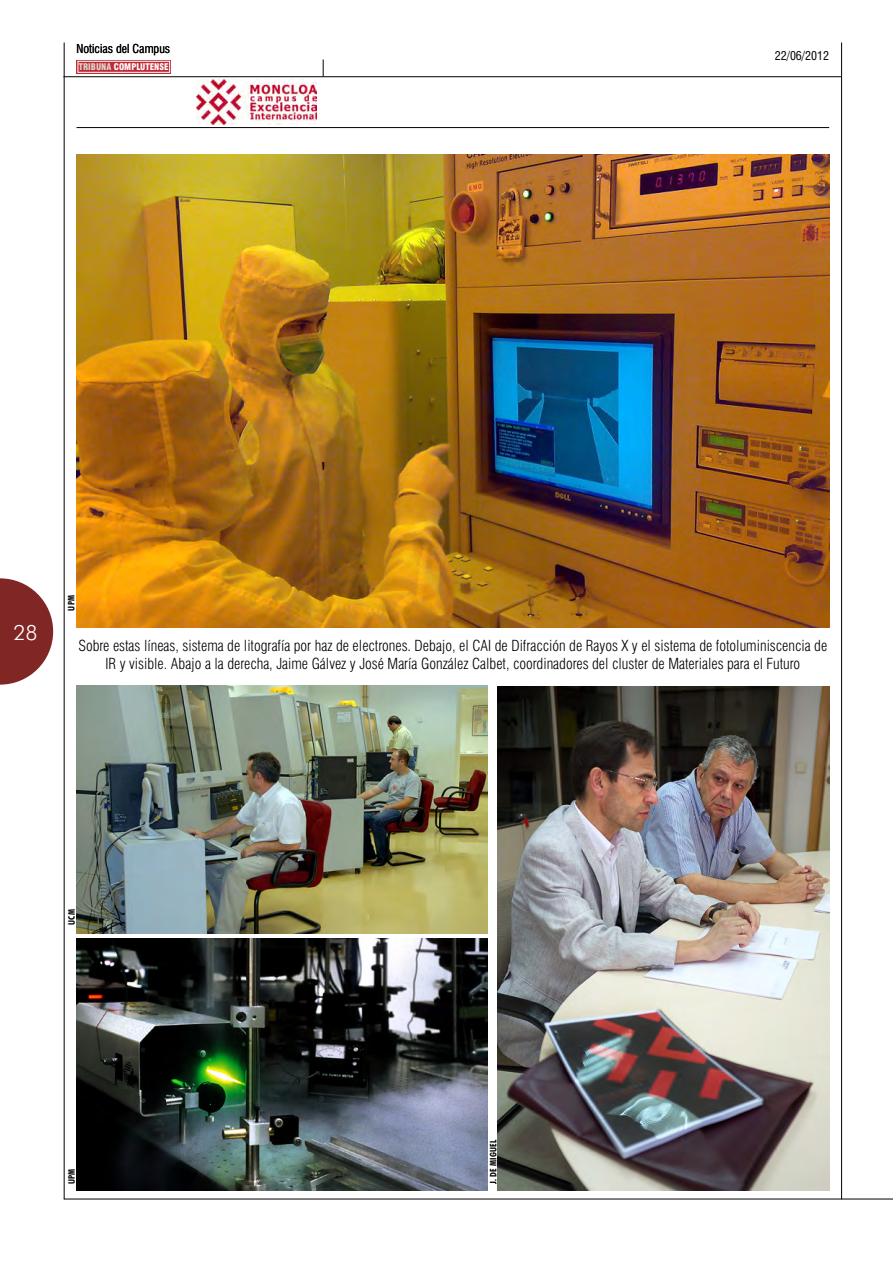
<style>
.page{position:relative;width:893px;height:1263px;background:#fff}
.page>*{position:absolute;margin:0;border:0;box-sizing:border-box;transform-origin:0 0}
.t1{font:300 21px "Futura BT";color:#fff}
.PieFoto{font:300 condensed 15px/18px "Swiss 721 BT";color:#000;text-align:center}
.t2{font:condensed 12px "Swiss 721 BT";color:#000}
.FirmaFotografía{font:700 condensed 9px "Futura BT";letter-spacing:.025em;color:#000}
.t3{font:900 condensed 9px "Swiss 721 BT";color:#fff}
.s1{color:#dad8cd}
</style>
<div class="page">
<hr style="left:64px;top:1199px;width:829px;height:1px;background:#000">
<hr style="left:64px;top:43px;width:1px;height:1156px;background:#000">
<hr style="left:77px;top:127px;width:752px;height:1px;background:#000">
<hr style="left:841px;top:43px;width:1px;height:1156px;background:#000">
<div style="left:77px;top:60px;width:94px;height:13px;background:#bf2b35"></div>
<div style="left:78px;top:61px;width:92px;height:11px;border:1px solid #fff"></div>
<hr style="left:63px;top:76px;width:779px;height:1px;background:#000">
<svg style="left:323px;top:60px;width:1px;height:17px"></svg>
<img style="left:76px;top:686px;width:412px;height:247px">
<img style="left:76px;top:938px;width:412px;height:252px">
<svg style="left:0;top:578px;width:53px;height:107px"></svg>
<img style="left:196px;top:79px;width:120px;height:45px">
<img style="left:497px;top:687px;width:332px;height:504px">
<img style="left:76px;top:154px;width:753px;height:473px">
<p class="t2" style="left:77px;top:42px;width:95px">Noticias del Campus</p>
<p class="t3" style="left:79px;top:62px;width:91px"><span class="s1">TRIBUNA</span> COMPLUTENSE</p>
<p class="t2" style="left:775px;top:48px;width:56px">22/06/2012</p>
<p class="t1" style="left:13px;top:619px;width:26px">28</p>
<p class="FirmaFotografía" style="left:66px;top:610px;width:17px;rotate:-90deg">UPM</p>
<p class="PieFoto" style="left:78px;top:637px;width:750px">Sobre estas líneas, sistema de litografía por haz de electrones. Debajo, el CAI de Difracción de Rayos X y el sistema de fotoluminiscencia de<br>IR y visible. Abajo a la derecha, Jaime Gálvez y José María González Calbet, coordinadores del cluster de Materiales para el Futuro</p>
<p class="FirmaFotografía" style="left:66px;top:925px;width:17px;rotate:-90deg">UCM</p>
<p class="FirmaFotografía" style="left:66px;top:1184px;width:17px;rotate:-90deg">UPM</p>
<p class="FirmaFotografía" style="left:488px;top:1184px;width:45px;rotate:-90deg">J. DE MIGUEL</p>
</div>
